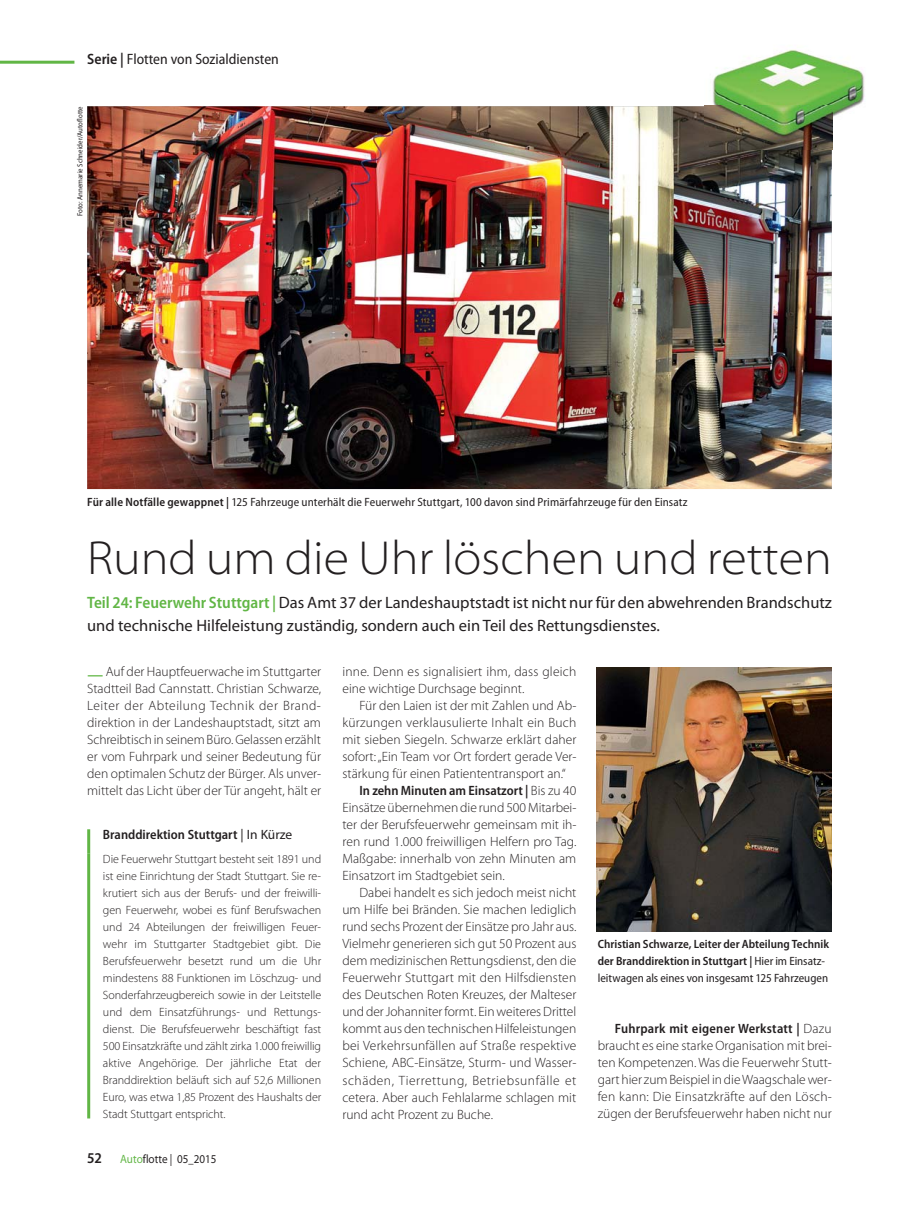
<style>
.page{position:relative;width:919px;height:1212px;background:#fff}
.page>*{position:absolute;margin:0;border:0;box-sizing:border-box;transform-origin:0 0}
.t1{font:300 semi-expanded 48px "Myriad Pro";color:#231f20}
.t2{font:16.5px/22.5px "Myriad Pro";color:#231f20}
.t3{font:semi-condensed 15px "Myriad Pro";color:#231f20}
.t4{font:300 13.5px/17px "Myriad Pro";color:#231f20;text-align:justify}
.t5{font:600 semi-condensed 13.5px "Myriad Pro";color:#231f20}
.t6{font:300 13.5px "Myriad Pro";letter-spacing:.04em;color:#231f20}
.t7{font:300 12px/17px "Myriad Pro";letter-spacing:-.005em;color:#231f20;text-align:justify}
.t8{font:600 semi-condensed 12px/17px "Myriad Pro";color:#231f20}
.t9{font:semi-condensed 12px "Myriad Pro";letter-spacing:.01em;color:#231f20}
.t10{font:semi-expanded 12px "Myriad Pro";color:#231f20;scale:.85 1}
.t11{font:semi-condensed 7.5px "Myriad Pro";color:#231f20}
.s1{font-weight:600}
.s2{font-weight:600;font-stretch:semi-condensed;color:#61b645}
.s3{font-weight:600;font-size:15.75px;color:#61b645}
.s4{font-weight:400;font-stretch:normal}
.s5{font-weight:300;font-stretch:normal}
.s6{font-weight:400}
.s7{font-weight:600;font-stretch:semi-condensed}
.s8{font-weight:600;font-stretch:semi-condensed;font-size:15px}
.s9{color:#61b645}
</style>
<div class="page">
<img style="left:87px;top:106px;width:744px;height:383px">
<img style="left:704px;top:49px;width:161px;height:100px">
<img style="left:704px;top:106px;width:128px;height:43px">
<hr style="left:87px;top:829px;width:3px;height:25px;background:#61b645">
<hr style="left:87px;top:854px;width:3px;height:264px;background:#61b645">
<hr style="left:0;top:61px;width:74px;height:3px;background:#61b645">
<img style="left:596px;top:668px;width:235px;height:263px">
<p class="t3" style="left:87px;top:53px;width:193px"><span class="s1">Serie |</span> Flotten von Sozialdiensten</p>
<p class="t11" style="left:77px;top:216px;width:111px;rotate:-90deg">Foto: Annemarie Schneider/Autoflotte</p>
<p class="t9" style="left:87px;top:497px;width:602px"><span class="s1">Für alle Notfälle gewappnet |</span> 125 Fahrzeuge unterhält die Feuerwehr Stuttgart, 100 davon sind Primärfahrzeuge für den Einsatz</p>
<h1 class="t1" style="left:87px;top:529px;width:746px">Rund um die Uhr löschen und retten</h1>
<p class="t2" style="left:87px;top:593px;width:746px"><span class="s2">Teil 24: Feuerwehr Stuttgart |</span> Das Amt 37 der Landeshauptstadt ist nicht nur für den abwehrenden Brandschutz und technische Hilfeleistung zuständig, sondern auch ein Teil des Rettungsdienstes.</p>
<p class="t4" style="left:87px;top:664px;width:235px"><span class="s3">—</span> Auf der Hauptfeuerwache im Stuttgarter Stadtteil Bad Cannstatt. Christian Schwarze, Leiter der Abteilung Technik der Brand&shy;direktion in der Landeshauptstadt, sitzt am Schreibtisch in seinem Büro. Gelassen erzählt er vom Fuhrpark und seiner Bedeutung für den optimalen Schutz der Bürger. Als unver&shy;mittelt das Licht über der Tür angeht, hält er</p>
<p class="t5" style="left:103px;top:830px;width:191px">Branddirektion Stuttgart <span class="s4">| In Kürze</span></p>
<p class="t7" style="left:103px;top:852px;width:220px">Die Feuerwehr Stuttgart besteht seit 1891 und ist eine Einrichtung der Stadt Stuttgart. Sie re&shy;krutiert sich aus der Berufs- und der freiwilli&shy;gen Feuerwehr, wobei es fünf Berufswachen und 24 Abteilungen der freiwilligen Feuer&shy;wehr im Stuttgarter Stadtgebiet gibt. Die Berufs feuerwehr besetzt rund um die Uhr mindestens 88 Funktionen im Löschzug- und Sonderfahrzeugbereich sowie in der Leitstelle und dem Einsatzführungs- und Rettungs&shy;dienst. Die Berufsfeuerwehr beschäftigt fast 500 Einsatzkräfte und zählt zirka 1.000 freiwillig aktive Angehörige. Der jährliche Etat der Branddirektion beläuft sich auf 52,6 Millionen Euro, was etwa 1,85 Prozent des Haushalts der Stadt Stuttgart entspricht.</p>
<p class="t4" style="left:342px;top:664px;width:235px">inne. Denn es signalisiert ihm, dass gleich eine wichtige Durchsage beginnt.</p>
<p class="t4" style="left:359px;top:699px;width:218px">Für den Laien ist der mit Zahlen und Ab-</p>
<p class="t4" style="left:342px;top:716px;width:235px">kürzungen verklausulierte Inhalt ein Buch</p>
<p class="t4" style="left:342px;top:733px;width:235px">mit sieben Siegeln. Schwarze erklärt daher</p>
<p class="t4" style="left:342px;top:750px;width:235px">sofort: „Ein Team vor Ort fordert gerade Ver-</p>
<p class="t4" style="left:342px;top:767px;width:225px">stärkung für einen Patiententransport an.“</p>
<p class="t5" style="left:359px;top:786px;width:218px">In zehn Minuten am Einsatzort | <span class="s5">Bis zu 40</span></p>
<p class="t4" style="left:342px;top:801px;width:235px">Einsätze übernehmen die rund 500 Mitarbei-</p>
<p class="t4" style="left:342px;top:818px;width:235px">ter der Berufsfeuerwehr gemeinsam mit ih-</p>
<p class="t4" style="left:342px;top:835px;width:235px">ren rund 1.000 freiwilligen Helfern pro Tag.</p>
<p class="t4" style="left:342px;top:852px;width:235px">Maßgabe: innerhalb von zehn Minuten am</p>
<p class="t4" style="left:342px;top:869px;width:164px">Einsatzort im Stadtgebiet sein.</p>
<p class="t4" style="left:359px;top:886px;width:218px">Dabei handelt es sich jedoch meist nicht</p>
<p class="t4" style="left:342px;top:903px;width:235px">um Hilfe bei Bränden. Sie machen lediglich</p>
<p class="t4" style="left:342px;top:920px;width:235px">rund sechs Prozent der Einsätze pro Jahr aus.</p>
<p class="t4" style="left:342px;top:937px;width:235px">Vielmehr generieren sich gut 50 Prozent aus</p>
<p class="t4" style="left:342px;top:954px;width:235px">dem medizinischen Rettungsdienst, den die</p>
<p class="t4" style="left:342px;top:971px;width:235px">Feuerwehr Stuttgart mit den Hilfsdiensten</p>
<p class="t4" style="left:342px;top:988px;width:235px">des Deutschen Roten Kreuzes, der Malteser</p>
<p class="t4" style="left:342px;top:1005px;width:235px">und der Johanniter formt. Ein weiteres Drittel</p>
<p class="t4" style="left:342px;top:1022px;width:235px">kommt aus den technischen Hilfeleistungen</p>
<p class="t4" style="left:342px;top:1039px;width:235px">bei Verkehrsunfällen auf Straße respektive</p>
<p class="t4" style="left:342px;top:1056px;width:235px">Schiene, ABC-Einsätze, Sturm- und Wasser-</p>
<p class="t6" style="left:342px;top:1075px;width:235px">schäden, Tierrettung, Betriebsunfälle et</p>
<p class="t4" style="left:342px;top:1090px;width:235px">cetera. Aber auch Fehlalarme schlagen mit</p>
<p class="t4" style="left:342px;top:1107px;width:152px">rund acht Prozent zu Buche.</p>
<p class="t8" style="left:597px;top:937px;width:233px">Christian Schwarze, Leiter der Abteilung Technik der Branddirektion in Stuttgart | <span class="s6">Hier im Einsatz&shy;leitwagen als eines von insgesamt 125 Fahrzeugen</span></p>
<p class="t4" style="left:597px;top:1022px;width:235px;text-indent:17px"><span class="s7">Fuhrpark mit eigener Werkstatt |</span> Dazu braucht es eine starke Organisation mit brei&shy;ten Kompetenzen. Was die Feuerwehr Stutt&shy;gart hier zum Beispiel in die Waagschale wer&shy;fen kann: Die Einsatzkräfte auf den Lösch&shy;zügen der Berufsfeuerwehr haben nicht nur</p>
<p class="t10" style="left:87px;top:1151px;width:153px"><span class="s8">52</span> <span class="s9">Auto</span>flotte | 05_2015</p>
</div>
